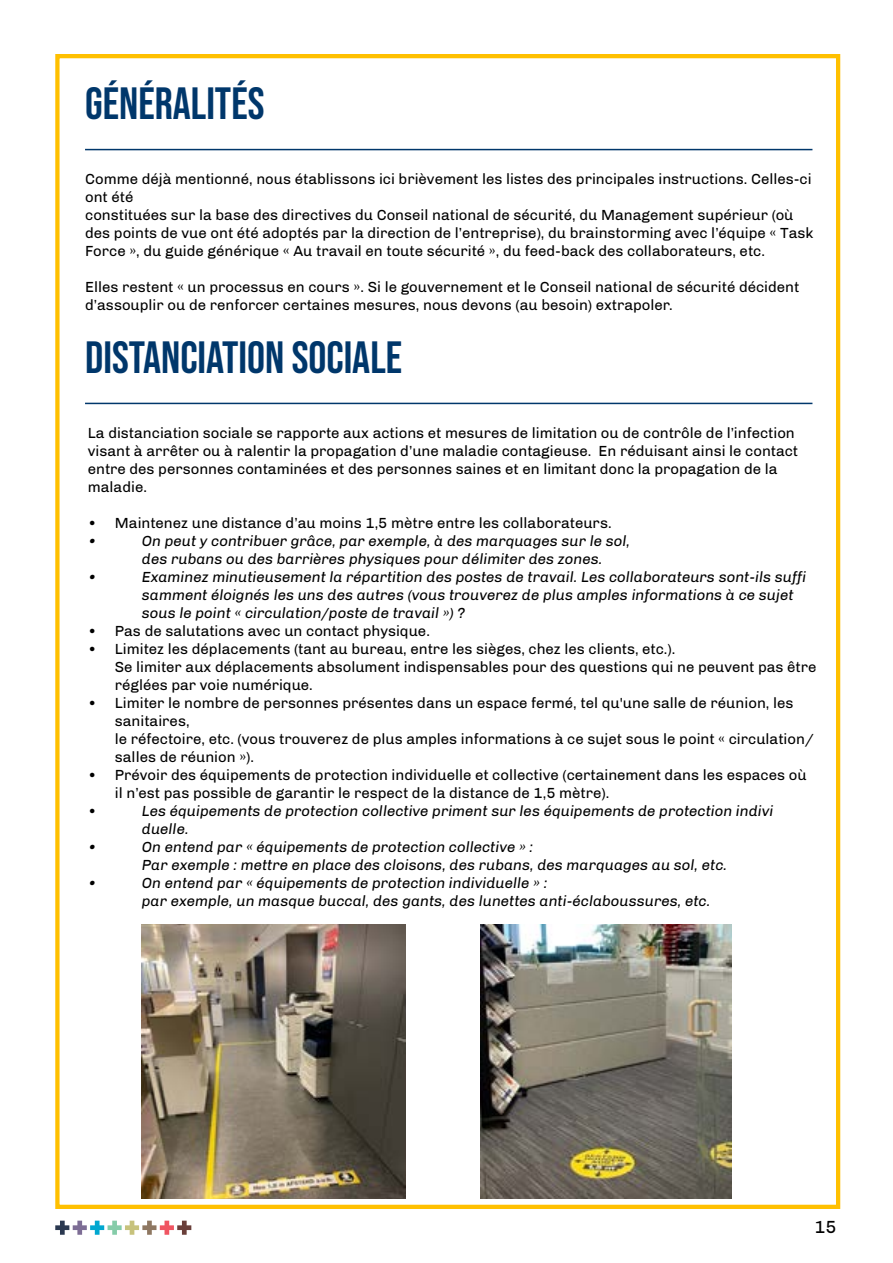
<style>
.page{position:relative;width:893px;height:1263px;background:#fff}
.page>*{position:absolute;margin:0;border:0;box-sizing:border-box;transform-origin:0 0}
.t1{font:45px "Bebas Neue";color:#00376b}
.t2{font:18px "Chivo";color:#000}
.t3{font:15px/18px "Chivo";color:#000}
.t4{font:italic 15px/18px "Chivo";color:#000}
</style>
<div class="page">
<div style="left:55px;top:54px;width:785px;height:1155px;border:4px solid #ffc000"></div>
<svg style="left:55px;top:1220px;width:136px;height:15px"></svg>
<hr style="left:85px;top:149px;width:727px;height:1px;background:#00376b">
<hr style="left:85px;top:403px;width:727px;height:1px;background:#00376b">
<img style="left:141px;top:924px;width:265px;height:274px">
<img style="left:480px;top:924px;width:251px;height:274px">
<h1 class="t1" style="left:85px;top:78px;width:181px">GÉNÉRALITÉS</h1>
<p class="t3" style="left:85px;top:170px;width:730px">Comme déjà mentionné, nous établissons ici brièvement les listes des principales instructions. Celles-ci ont été<br>constituées sur la base des directives du Conseil national de sécurité, du Management supérieur (où des points de vue ont été adoptés par la direction de l’entreprise), du brainstorming avec l’équipe « Task Force », du guide générique « Au travail en toute sécurité », du feed-back des collaborateurs, etc.</p>
<p class="t3" style="left:85px;top:278px;width:716px">Elles restent « un processus en cours ». Si le gouvernement et le Conseil national de sécurité décident d’assouplir ou de renforcer certaines mesures, nous devons (au besoin) extrapoler.</p>
<h1 class="t1" style="left:85px;top:332px;width:318px">DISTANCIATION SOCIALE</h1>
<p class="t3" style="left:88px;top:424px;width:712px">La distanciation sociale se rapporte aux actions et mesures de limitation ou de contrôle de l’infection visant à arrêter ou à ralentir la propagation d’une maladie contagieuse. En réduisant ainsi le contact entre des personnes contaminées et des personnes saines et en limitant donc la propagation de la maladie.</p>
<p class="t3" style="left:88px;top:514px;width:525px">• Maintenez une distance d’au moins 1,5 mètre entre les collaborateurs.</p>
<p class="t4" style="left:88px;top:532px;width:11px">•</p>
<p class="t4" style="left:142px;top:532px;width:490px">On peut y contribuer grâce, par exemple, à des marquages sur le sol, des rubans ou des barrières physiques pour délimiter des zones.</p>
<p class="t4" style="left:88px;top:568px;width:10px">•</p>
<p class="t4" style="left:142px;top:568px;width:667px">Examinez minutieusement la répartition des postes de travail. Les collaborateurs sont-ils suffi samment éloignés les uns des autres (vous trouverez de plus amples informations à ce sujet sous le point « circulation/poste de travail ») ?</p>
<p class="t3" style="left:88px;top:622px;width:344px">• Pas de salutations avec un contact physique.</p>
<p class="t3" style="left:115px;top:640px;width:703px;text-indent:-27px">• Limitez les déplacements (tant au bureau, entre les sièges, chez les clients, etc.).<br>Se limiter aux déplacements absolument indispensables pour des questions qui ne peuvent pas être réglées par voie numérique.</p>
<p class="t3" style="left:115px;top:694px;width:700px;text-indent:-27px">• Limiter le nombre de personnes présentes dans un espace fermé, tel qu'une salle de réunion, les sanitaires,<br>le réfectoire, etc. (vous trouverez de plus amples informations à ce sujet sous le point « circulation/ salles de réunion »).</p>
<p class="t3" style="left:88px;top:766px;width:720px">• Prévoir des équipements de protection individuelle et collective (certainement dans les espaces où</p>
<p class="t3" style="left:115px;top:784px;width:496px">il n’est pas possible de garantir le respect de la distance de 1,5 mètre).</p>
<p class="t3" style="left:88px;top:802px;width:10px">•</p>
<p class="t4" style="left:142px;top:802px;width:633px">Les équipements de protection collective priment sur les équipements de protection indivi duelle.</p>
<p class="t4" style="left:88px;top:838px;width:10px">•</p>
<p class="t4" style="left:142px;top:838px;width:587px">On entend par « équipements de protection collective » :<br>Par exemple : mettre en place des cloisons, des rubans, des marquages au sol, etc.</p>
<p class="t4" style="left:88px;top:874px;width:10px">•</p>
<p class="t4" style="left:142px;top:874px;width:570px">On entend par « équipements de protection individuelle » :<br>par exemple, un masque buccal, des gants, des lunettes anti-éclaboussures, etc.</p>
<p class="t2" style="left:814px;top:1216px;width:24px">15</p>
</div>
